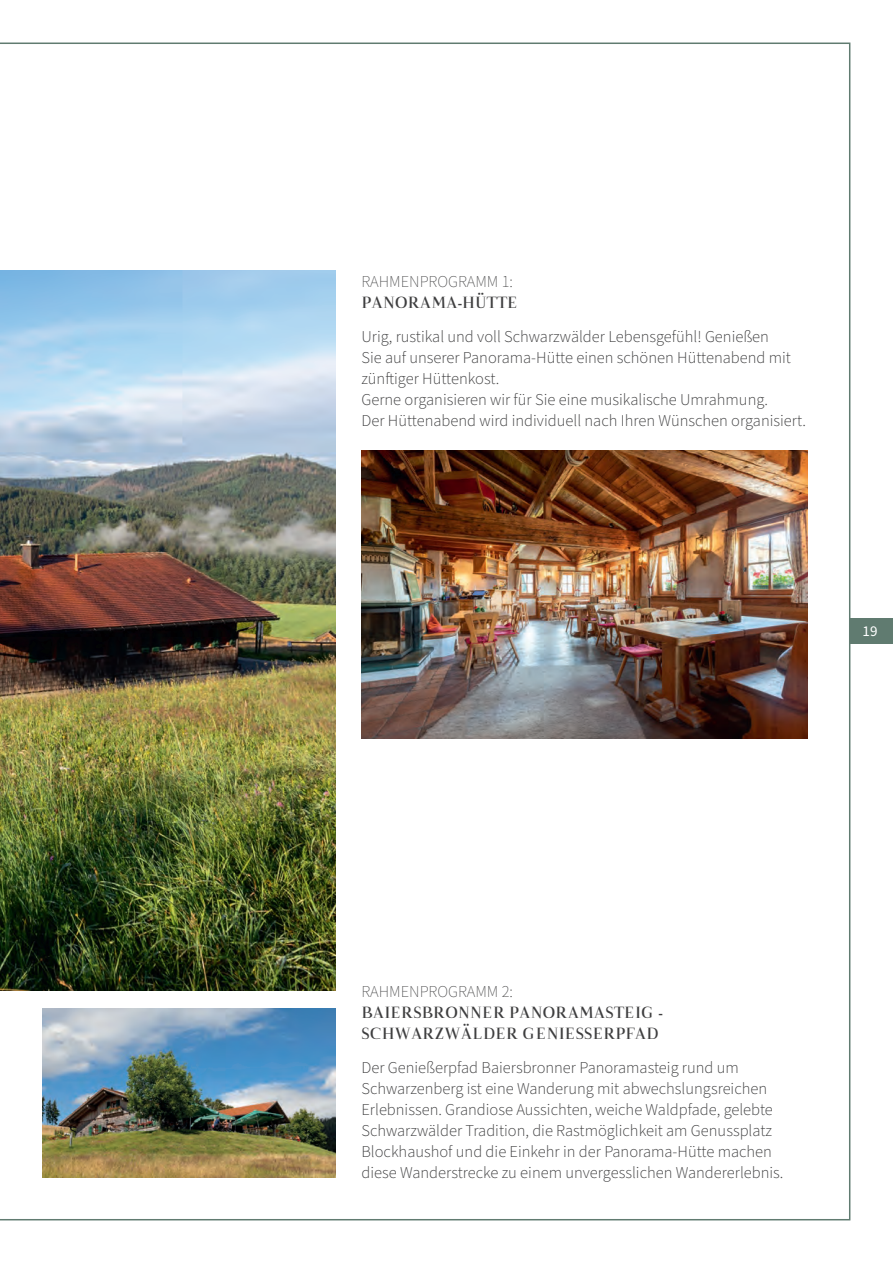
<style>
.page{position:relative;width:893px;height:1263px;background:#fff}
.page>*{position:absolute;margin:0;border:0;box-sizing:border-box;transform-origin:0 0}
.t1{font:300 16.5px/21px "Source Sans Pro";color:#3e3e3f}
.t2{font:600 16.5px/21px "Naia";color:#3e3e3f}
.t3{font:200 16.5px "Source Sans Pro";color:#3e3e3f}
.t4{font:15px "Source Sans Pro";color:#fff}
</style>
<div class="page">
<div style="left:849px;top:619px;width:44px;height:25px;background:#607b70"></div>
<img style="left:0;top:270px;width:336px;height:720px">
<img style="left:361px;top:450px;width:447px;height:288px">
<img style="left:43px;top:1008px;width:293px;height:170px">
<p class="t3" style="left:361px;top:270px;width:153px">RAHMENPROGRAMM 1:</p>
<p class="t2" style="left:361px;top:292px;width:158px">PANORAMA-HÜTTE</p>
<p class="t1" style="left:361px;top:326px;width:446px">Urig, rustikal und voll Schwarzwälder Lebensgefühl! Genießen<br>Sie auf unserer Panorama-Hütte einen schönen Hüttenabend mit zünftiger Hüttenkost.<br>Gerne organisieren wir für Sie eine musikalische Umrahmung.<br>Der Hüttenabend wird individuell nach Ihren Wünschen organisiert.</p>
<p class="t4" style="left:862px;top:621px;width:16px">19</p>
<p class="t3" style="left:361px;top:981px;width:153px">RAHMENPROGRAMM 2:</p>
<p class="t2" style="left:361px;top:1003px;width:303px">BAIERSBRONNER PANORAMASTEIG -<br>SCHWARZWÄLDER GENIESSERPFAD</p>
<p class="t1" style="left:361px;top:1058px;width:424px">Der Genießerpfad Baiersbronner Panoramasteig rund um Schwarzenberg ist eine Wanderung mit abwechslungsreichen Erlebnissen. Grandiose Aussichten, weiche Waldpfade, gelebte Schwarzwälder Tradition, die Rastmöglichkeit am Genussplatz Blockhaushof und die Einkehr in der Panorama-Hütte machen diese Wanderstrecke zu einem unvergesslichen Wandererlebnis.</p>
</div>
